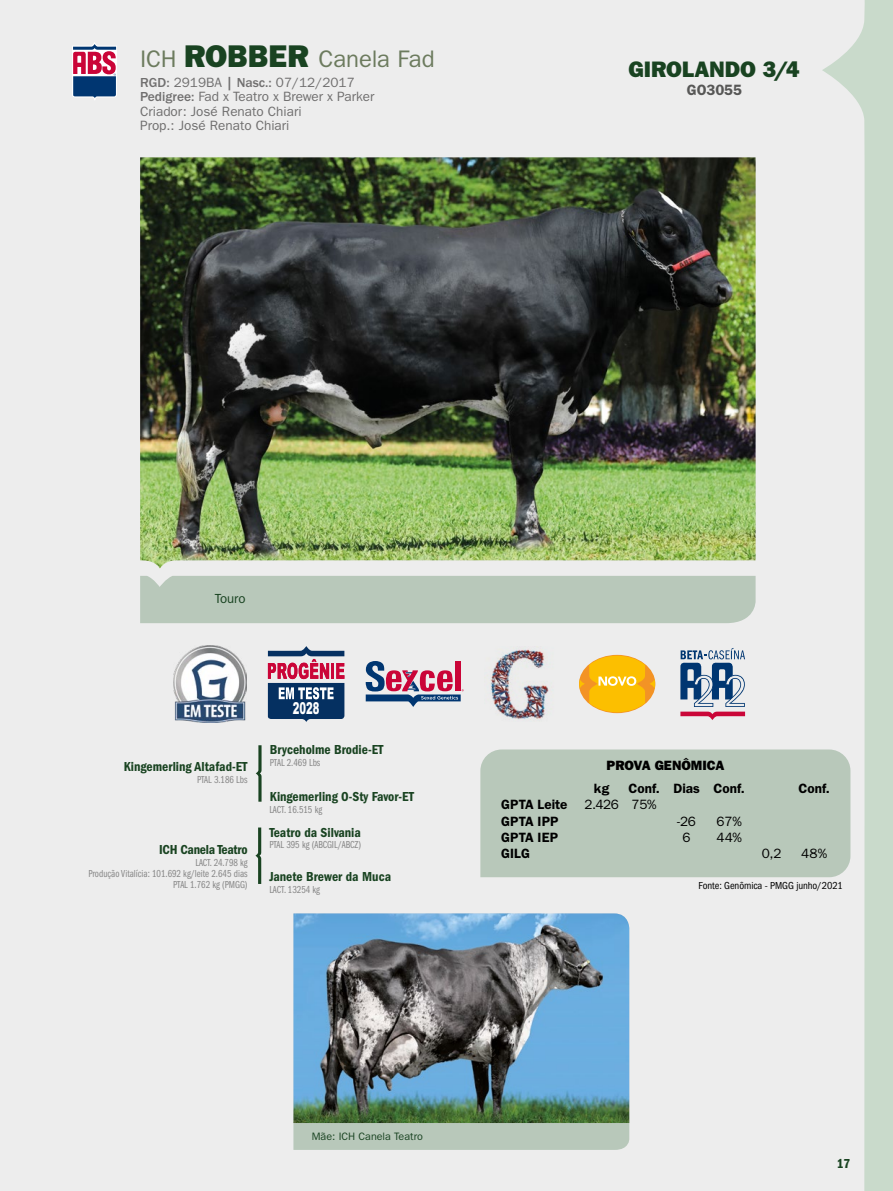
<style>
.page{position:relative;width:893px;height:1191px;background:#ededed}
.page>*{position:absolute;margin:0;border:0;box-sizing:border-box;transform-origin:0 0}
.t1{font:24px "ITC Franklin Gothic Std";letter-spacing:-.005em;color:#6c7b5e}
.t2{font:22.5px "ITC Franklin Gothic Std Hvy";color:#194321}
.t3{font:900 16.5px "Arial";color:#fff;scale:.61 1}
.t4{font:600 15px "ITC Franklin Gothic Std";letter-spacing:-.01em;color:#575756}
.t5{font:13.5px/14.2px "ITC Franklin Gothic Std";color:#706f6f}
.t6{font:13.5px "ITC Franklin Gothic Std Dm Cd";color:#194321}
.t7{font:600 13.5px/16.4px "ITC Franklin Gothic Std";color:#000}
.t8{font:13.5px "ITC Franklin Gothic Std";letter-spacing:.005em;color:#000}
.t9{font:13.5px "ITC Franklin Gothic Std Dm Cd";letter-spacing:-.02em;color:#194321}
.t10{font:13.5px "ITC Franklin Gothic Std Hvy";color:#000}
.t11{font:13.2px "ITC Franklin Gothic Std";color:#194321}
.t12{font:10.8px "ITC Franklin Gothic Std";color:#194321}
.t13{font:10.5px/11.2px "ITC Franklin Gothic Std Bk Cp";color:#878787;text-align:right}
.t14{font:condensed 10.5px "ITC Franklin Gothic Std";letter-spacing:-.01em;color:#000}
.s1{font-family:"ITC Franklin Gothic Std Hvy";font-size:31.5px;color:#194321}
.s2{font-weight:500}
.s3{font-weight:400}
</style>
<div class="page">
<svg style="left:822px;top:0;width:71px;height:1191px"></svg>
<div style="left:293px;top:1123px;width:336px;height:26px;background:#b8c8ba"></div>
<img style="left:293px;top:913px;width:336px;height:210px">
<svg style="left:255px;top:827px;width:6px;height:57px"></svg>
<svg style="left:256px;top:745px;width:6px;height:56px"></svg>
<svg style="left:72px;top:42px;width:45px;height:58px;background:#8d6e92"></svg>
<svg style="left:366px;top:661px;width:98px;height:46px"></svg>
<img style="left:174px;top:645px;width:73px;height:77px">
<img style="left:487px;top:646px;width:62px;height:74px">
<svg style="left:680px;top:648px;width:65px;height:72px"></svg>
<svg style="left:268px;top:646px;width:76px;height:76px"></svg>
<svg style="left:579px;top:655px;width:76px;height:57px"></svg>
<div style="left:480px;top:749px;width:370px;height:128px;background:#b8c8ba"></div>
<img style="left:140px;top:157px;width:616px;height:411px">
<div style="left:140px;top:576px;width:616px;height:47px;background:#b8c8ba"></div>
<h1 class="t1" style="left:140px;top:45px;width:296px">ICH <span class="s1">ROBBER</span> Canela Fad</h1>
<p class="t5" style="left:140px;top:75px;width:236px"><span class="s2">RGD:</span> 2919BA <span class="s2">| Nasc.:</span> 07/12/2017<br><span class="s2">Pedigree:</span> Fad x Teatro x Brewer x Parker<br>Criador: José Renato Chiari<br>Prop.: José Renato Chiari</p>
<h2 class="t2" style="left:628px;top:56px;width:173px">GIROLANDO 3/4</h2>
<h3 class="t4" style="left:687px;top:80px;width:57px">GO3055</h3>
<p class="t11" style="left:215px;top:591px;width:32px">Touro</p>
<p class="t6" style="left:124px;top:758px;width:125px">Kingemerling Altafad-ET</p>
<p class="t13" style="left:197px;top:773px;width:52px">PTAL 3.186 Lbs</p>
<p class="t9" style="left:159px;top:841px;width:90px">ICH Canela Teatro</p>
<p class="t13" style="left:88px;top:856px;width:161px">LACT. 24.798 kg<br>Produção Vitalícia: 101.692 kg/leite 2.645 dias<br>PTAL 1.762 kg (PMGG)</p>
<h3 class="t3" style="left:293px;top:696px;width:45px">2028</h3>
<p class="t6" style="left:270px;top:742px;width:115px">Bryceholme Brodie-ET</p>
<p class="t13" style="left:270px;top:757px;width:52px">PTAL 2.469 Lbs</p>
<p class="t6" style="left:270px;top:789px;width:146px">Kingemerling O-Sty Favor-ET</p>
<p class="t13" style="left:269px;top:804px;width:54px">LACT. 16.515 kg</p>
<p class="t6" style="left:269px;top:824px;width:93px">Teatro da Silvania</p>
<p class="t6" style="left:269px;top:869px;width:123px">Janete Brewer da Muca</p>
<p class="t13" style="left:269px;top:839px;width:93px">PTAL 395 kg (ABCGIL/ABCZ)</p>
<p class="t13" style="left:269px;top:884px;width:52px">LACT. 13254 kg</p>
<p class="t10" style="left:606px;top:757px;width:119px">PROVA GENÔMICA</p>
<p class="t7" style="left:594px;top:780px;width:17px">kg</p>
<p class="t7" style="left:628px;top:780px;width:118px">Conf. Dias Conf.</p>
<p class="t7" style="left:799px;top:780px;width:33px">Conf.</p>
<p class="t7" style="left:501px;top:796px;width:157px">GPTA Leite <span class="s3">2.426 75%<br></span>GPTA IPP</p>
<p class="t8" style="left:677px;top:813px;width:20px">-26</p>
<p class="t8" style="left:717px;top:813px;width:27px">67%</p>
<p class="t7" style="left:501px;top:829px;width:58px">GPTA IEP</p>
<p class="t8" style="left:683px;top:829px;width:10px">6</p>
<p class="t8" style="left:716px;top:829px;width:27px">44%</p>
<p class="t7" style="left:501px;top:845px;width:30px">GILG</p>
<p class="t8" style="left:762px;top:846px;width:21px">0,2</p>
<p class="t8" style="left:801px;top:846px;width:27px">48%</p>
<p class="t14" style="left:699px;top:879px;width:146px">Fonte: Genômica - PMGG junho/2021</p>
<p class="t12" style="left:312px;top:1129px;width:113px">Mãe: ICH Canela Teatro</p>
<p class="t6" style="left:837px;top:1156px;width:26px">1717</p>
</div>
